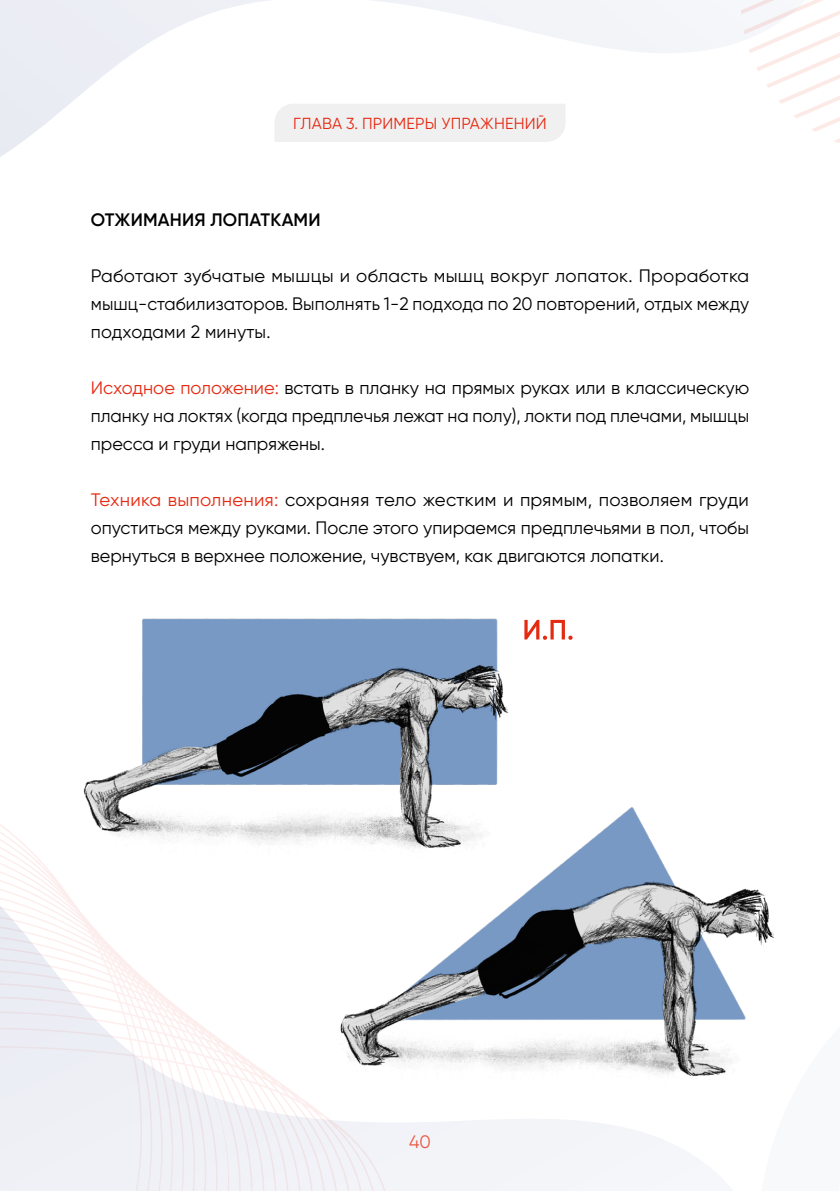
<style>
.page{position:relative;width:840px;height:1191px;background:#fff}
.page>*{position:absolute;margin:0;border:0;box-sizing:border-box;transform-origin:0 0}
.t1{font:18px/28px "Gilroy";color:#000;text-align:justify}
.t2{font:600 18px "Gilroy";letter-spacing:.01em;color:#000}
.t3{font:18px "Gilroy";color:#eb5844}
.t4{font:16px "Gilroy";letter-spacing:.01em;color:#e52a12}
.s1{color:#e52a12}
</style>
<div class="page">
<img style="left:133px;top:618px;width:375px;height:151px">
<svg style="left:0;top:769px;width:667px;height:422px"></svg>
<svg style="left:0;top:0;width:716px;height:157px"></svg>
<img style="left:320px;top:791px;width:449px;height:303px">
<svg style="left:524px;top:620px;width:48px;height:20px"></svg>
<svg style="left:741px;top:0;width:98px;height:143px"></svg>
<svg style="left:757px;top:918px;width:17px;height:176px"></svg>
<p class="t4" style="left:293px;top:113px;width:255px">ГЛАВА 3. ПРИМЕРЫ УПРАЖНЕНИЙ</p>
<p class="t2" style="left:91px;top:209px;width:231px">ОТЖИМАНИЯ ЛОПАТКАМИ</p>
<p class="t1" style="left:91px;top:262px;width:659px">Работают зубчатые мышцы и область мышц вокруг лопаток. Проработка мышц-стабилизаторов. Выполнять 1-2 подхода по 20 повторений, отдых между подходами 2 минуты.</p>
<p class="t1" style="left:91px;top:374px;width:659px"><span class="s1">Исходное положение:</span> встать в планку на прямых руках или в классическую планку на локтях (когда предплечья лежат на полу), локти под плечами, мышцы пресса и груди напряжены.</p>
<p class="t1" style="left:91px;top:486px;width:659px"><span class="s1">Техника выполнения:</span> сохраняя тело жестким и прямым, позволяем груди опуститься между руками. После этого упираемся предплечьями в пол, чтобы вернуться в верхнее положение, чувствуем, как двигаются лопатки.</p>
<p class="t3" style="left:409px;top:1130px;width:23px">40</p>
</div>
